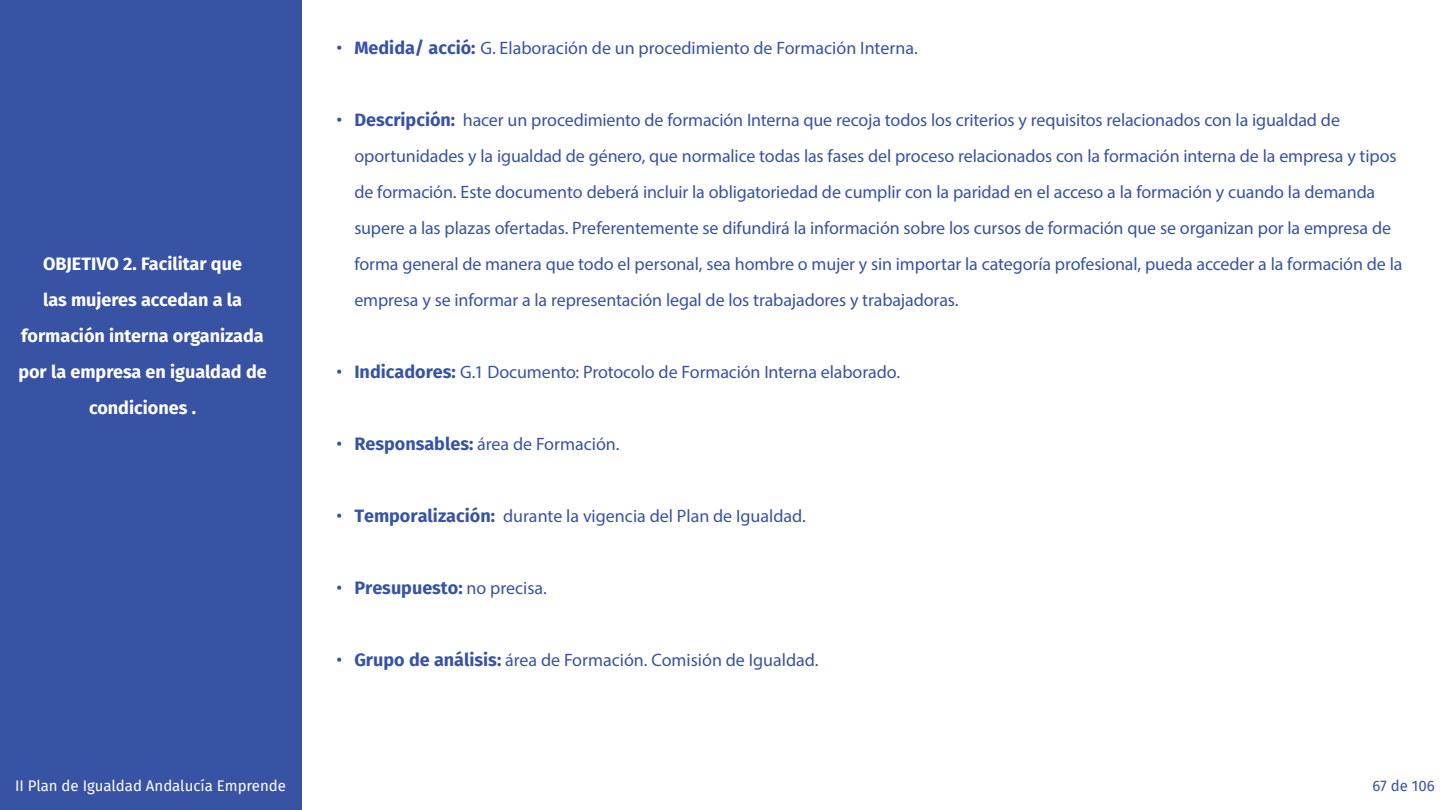
<style>
.page{position:relative;width:1440px;height:810px;background:#fff}
.page>*{position:absolute;margin:0;border:0;box-sizing:border-box;transform-origin:0 0}
.t1{font:18px/36px "Myriad Pro";letter-spacing:-.005em;color:#3953a4}
.Título_de_barra_late{font:700 18px/36px "Fira Sans";color:#fff;text-align:center}
.t2{font:700 18px "Fira Sans";color:#3953a4}
.t3{font:15px "Fira Sans";color:#fff}
.t4{font:15px "Fira Sans";color:#3953a4}
.s1{font-family:"Fira Sans"}
.s2{font-family:"Fira Sans";font-weight:700}
.s3{font-weight:400}
.s4{font-family:"Myriad Pro";font-weight:400}
</style>
<div class="page">
<div style="left:0;top:0;width:302px;height:810px;background:#3953a4"></div>
<p class="Título_de_barra_late" style="left:18px;top:244px;width:250px">OBJETIVO 2. Facilitar que<br>las mujeres accedan a la formación interna organizada por la empresa en igualdad de condiciones .</p>
<p class="t1" style="left:336px;top:30px;width:583px"><span class="s1">•</span> <span class="s2">Medida/ acció:</span> G. Elaboración de un procedimiento de Formación Interna.</p>
<p class="t1" style="left:354px;top:102px;width:1050px;text-indent:-18px"><span class="s1">•</span> <span class="s2">Descripción:</span> hacer un procedimiento de formación Interna que recoja todos los criterios y requisitos relacionados con la igualdad de oportunidades y la igualdad de género, que normalice todas las fases del proceso relacionados con la formación interna de la empresa y tipos de formación. Este documento deberá incluir la obligatoriedad de cumplir con la paridad en el acceso a la formación y cuando la demanda supere a las plazas ofertadas. Preferentemente se difundirá la información sobre los cursos de formación que se organizan por la empresa de forma general de manera que todo el personal, sea hombre o mujer y sin importar la categoría profesional, pueda acceder a la formación de la empresa y se informar a la representación legal de los trabajadores y trabajadoras.</p>
<p class="t1" style="left:336px;top:354px;width:565px"><span class="s1">•</span> <span class="s2">Indicadores:</span> G.1 Documento: Protocolo de Formación Interna elaborado.</p>
<p class="t1" style="left:336px;top:426px;width:285px"><span class="s1">•</span> <span class="s2">Responsables:</span> área de Formación.</p>
<p class="t1" style="left:336px;top:498px;width:471px"><span class="s1">•</span> <span class="s2">Temporalización:</span> durante la vigencia del Plan de Igualdad.</p>
<p class="t2" style="left:336px;top:573px;width:212px"><span class="s3">•</span> Presupuesto: <span class="s4">no precisa.</span></p>
<p class="t1" style="left:336px;top:642px;width:484px"><span class="s1">•</span> <span class="s2">Grupo de análisis:</span> área de Formación. Comisión de Igualdad.</p>
<p class="t3" style="left:15px;top:774px;width:273px">II Plan de Igualdad Andalucía Emprende</p>
<p class="t4" style="left:1372px;top:774px;width:64px">67 de 106</p>
</div>
